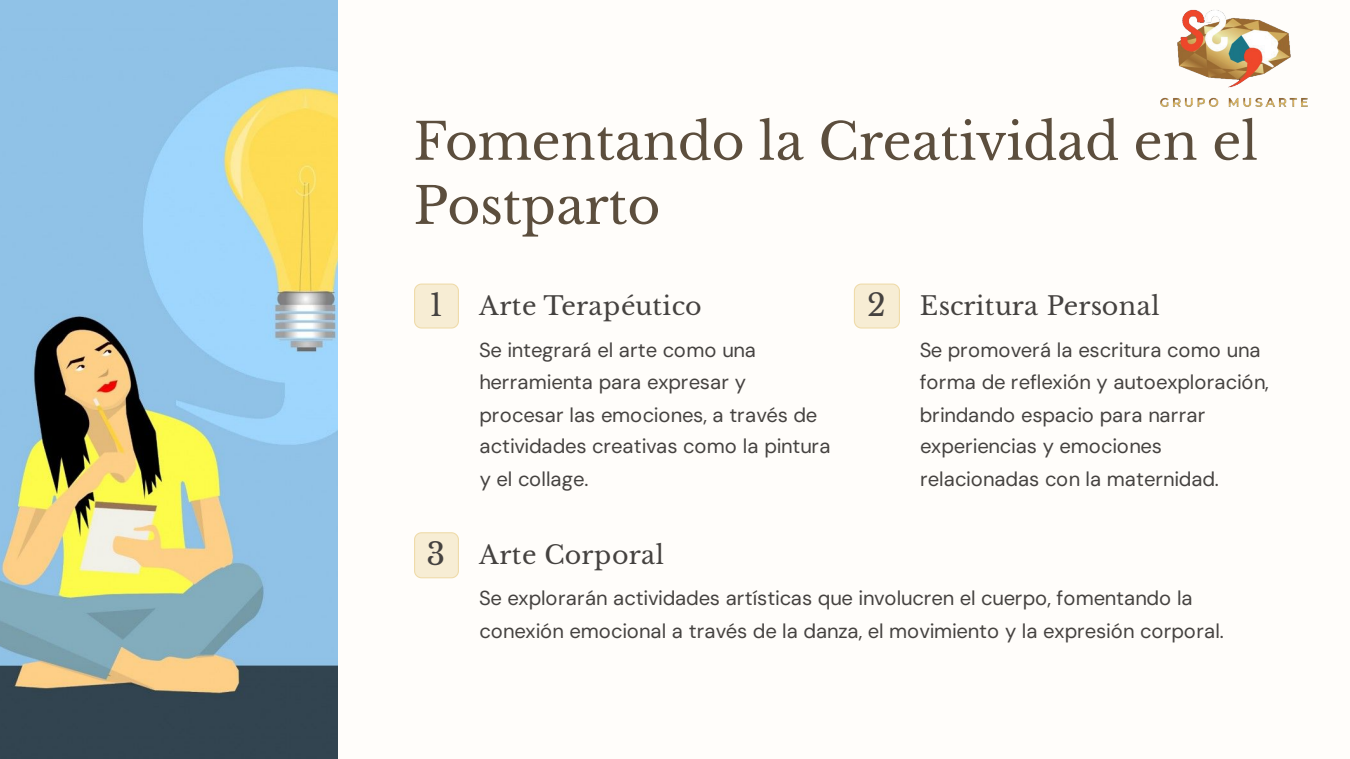
<style>
.page{position:relative;width:1350px;height:759px;background:#fff}
.page>*{position:absolute;margin:0;border:0;box-sizing:border-box;transform-origin:0 0}
.t1{font:50.7px/64.2px "Libre Baskerville";color:#5c4e3d}
.t2{font:25.35px "Libre Baskerville";letter-spacing:.01em;color:#454240}
.t3{font:20.25px/32.4px "DM Sans";letter-spacing:-.005em;color:#454240}
.s1{font-size:30.3px}
</style>
<div class="page">
<div style="left:0;top:0;width:1350px;height:758px;background:#fffdfa"></div>
<img style="left:0;top:0;width:338px;height:758px">
<svg style="left:414px;top:283px;width:45px;height:46px"></svg>
<svg style="left:853px;top:283px;width:47px;height:46px"></svg>
<svg style="left:414px;top:532px;width:45px;height:47px"></svg>
<img style="left:1160px;top:9px;width:148px;height:98px">
<h1 class="t1" style="left:413px;top:110px;width:846px">Fomentando la Creatividad en el<br>Postparto</h1>
<p class="t2" style="left:429px;top:290px;width:274px"><span class="s1">1</span> Arte Terapéutico</p>
<p class="t3" style="left:479px;top:333px;width:353px">Se integrará el arte como una herramienta para expresar y procesar las emociones, a través de actividades creativas como la pintura y el collage.</p>
<p class="t2" style="left:867px;top:290px;width:294px"><span class="s1">2</span> Escritura Personal</p>
<p class="t3" style="left:920px;top:333px;width:351px">Se promoverá la escritura como una forma de reflexión y autoexploración, brindando espacio para narrar experiencias y emociones relacionadas con la maternidad.</p>
<p class="t2" style="left:427px;top:539px;width:239px"><span class="s1">3</span> Arte Corporal</p>
<p class="t3" style="left:479px;top:582px;width:746px">Se explorarán actividades artísticas que involucren el cuerpo, fomentando la conexión emocional a través de la danza, el movimiento y la expresión corporal.</p>
</div>
